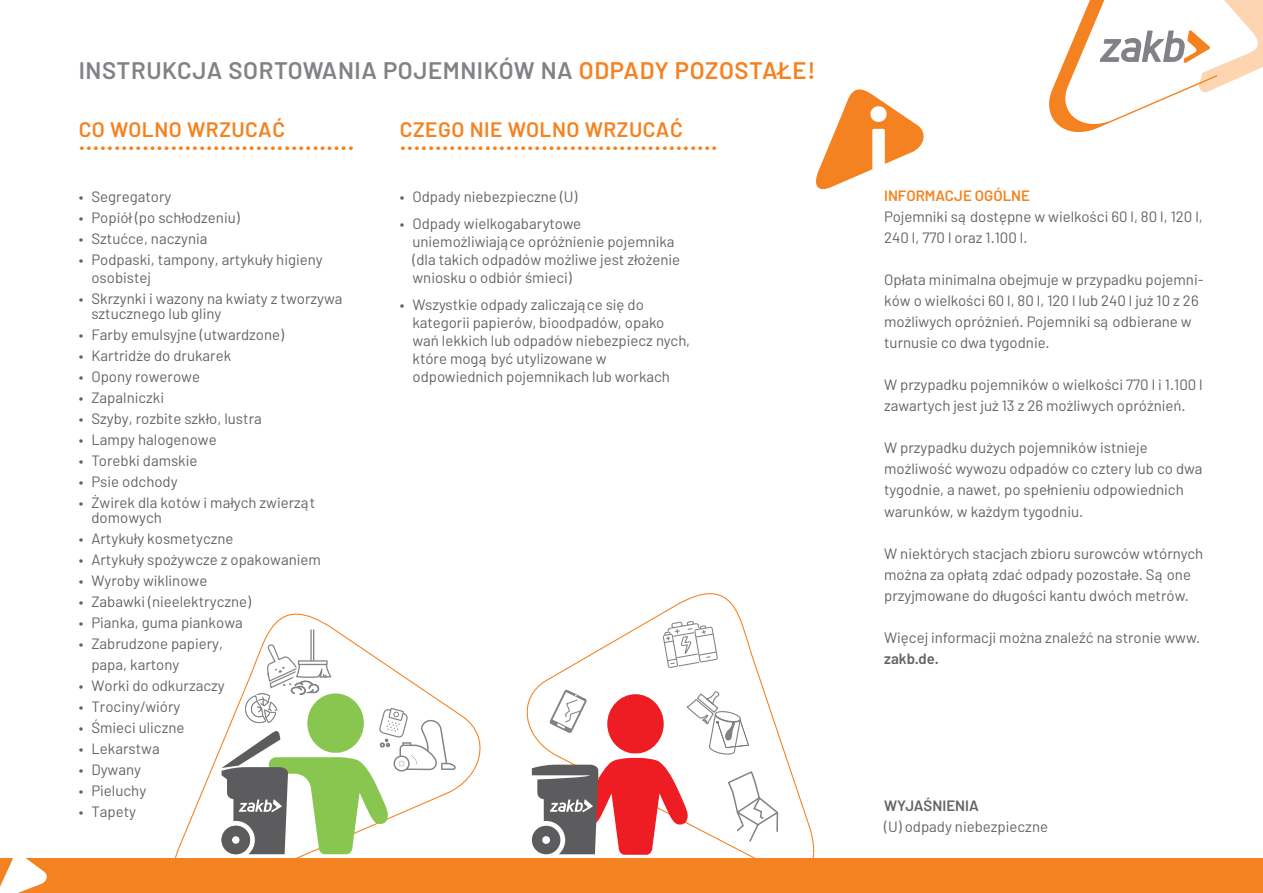
<style>
.page{position:relative;width:1263px;height:893px;background:#fff}
.page>*{position:absolute;margin:0;border:0;box-sizing:border-box;transform-origin:0 0}
.t1{font:600 108px "Barlow";color:#fff}
.t2{font:600 24px "Barlow";color:#f58220}
.t3{font:600 24px "Barlow";letter-spacing:.025em;color:#808285}
.t4{font:600 21px "Barlow";letter-spacing:.025em;color:#f58220}
.t5{font:15px/21px "Barlow";color:#636366}
.t6{font:600 15px "Barlow";color:#636366}
.t7{font:600 15px "Barlow";color:#f58220}
.s1{color:#f58220}
</style>
<div class="page">
<svg style="left:162px;top:613px;width:332px;height:246px"></svg>
<svg style="left:1049px;top:0;width:214px;height:132px"></svg>
<svg style="left:516px;top:593px;width:306px;height:266px"></svg>
<svg style="left:816px;top:89px;width:108px;height:101px"></svg>
<div style="left:0;top:859px;width:1263px;height:34px;background:#f58220"></div>
<svg style="left:0;top:858px;width:49px;height:35px"></svg>
<svg style="left:532px;top:621px;width:248px;height:234px"></svg>
<svg style="left:222px;top:629px;width:234px;height:225px"></svg>
<h2 class="t3" style="left:79px;top:56px;width:738px">INSTRUKCJA SORTOWANIA POJEMNIKÓW NA <span class="s1">ODPADY POZOSTAŁE!</span></h2>
<h3 class="t4" style="left:79px;top:116px;width:208px">CO WOLNO WRZUCAĆ</h3>
<h3 class="t4" style="left:400px;top:116px;width:285px">CZEGO NIE WOLNO WRZUCAĆ</h3>
<h2 class="t2" style="left:79px;top:127px;width:277px">.......................................</h2>
<h2 class="t2" style="left:400px;top:127px;width:320px">.............................................</h2>
<p class="t5" style="left:79px;top:185px;width:94px">• Segregatory</p>
<p class="t5" style="left:79px;top:206px;width:163px">• Popiół (po schłodzeniu)</p>
<p class="t5" style="left:79px;top:227px;width:130px">• Sztućce, naczynia</p>
<p class="t5" style="left:91px;top:250px;width:233px;line-height:18px;text-indent:-13px">• Podpaski, tampony, artykuły higieny osobistej</p>
<p class="t5" style="left:91px;top:291px;width:253px;line-height:14.9px;text-indent:-13px">• Skrzynki i wazony na kwiaty z tworzywa sztucznego lub gliny</p>
<p class="t5" style="left:79px;top:323px;width:207px">• Farby emulsyjne (utwardzone)</p>
<p class="t5" style="left:79px;top:344px;width:154px">• Kartridże do drukarek</p>
<p class="t5" style="left:79px;top:365px;width:123px">• Opony rowerowe</p>
<p class="t5" style="left:79px;top:386px;width:87px">• Zapalniczki</p>
<p class="t5" style="left:79px;top:407px;width:185px">• Szyby, rozbite szkło, lustra</p>
<p class="t5" style="left:79px;top:428px;width:140px">• Lampy halogenowe</p>
<p class="t5" style="left:79px;top:449px;width:120px">• Torebki damskie</p>
<p class="t5" style="left:79px;top:470px;width:100px">• Psie odchody</p>
<p class="t5" style="left:91px;top:495px;width:225px;line-height:14.9px;text-indent:-13px">• Żwirek dla kotów i małych zwierząt domowych</p>
<p class="t5" style="left:79px;top:527px;width:156px">• Artykuły kosmetyczne</p>
<p class="t5" style="left:79px;top:548px;width:244px">• Artykuły spożywcze z opakowaniem</p>
<p class="t5" style="left:79px;top:569px;width:130px">• Wyroby wiklinowe</p>
<p class="t5" style="left:79px;top:590px;width:174px">• Zabawki (nieelektryczne)</p>
<p class="t5" style="left:79px;top:611px;width:166px">• Pianka, guma piankowa</p>
<p class="t5" style="left:91px;top:632px;width:133px;text-indent:-13px">• Zabrudzone papiery, papa, kartony</p>
<p class="t5" style="left:79px;top:674px;width:148px">• Worki do odkurzaczy</p>
<p class="t5" style="left:79px;top:695px;width:103px">• Trociny/wióry</p>
<p class="t5" style="left:79px;top:716px;width:107px">• Śmieci uliczne</p>
<p class="t5" style="left:79px;top:737px;width:83px">• Lekarstwa</p>
<p class="t5" style="left:79px;top:758px;width:64px">• Dywany</p>
<p class="t5" style="left:79px;top:779px;width:69px">• Pieluchy</p>
<p class="t5" style="left:79px;top:800px;width:59px">• Tapety</p>
<p class="t5" style="left:400px;top:185px;width:179px">• Odpady niebezpieczne (U)</p>
<p class="t5" style="left:412px;top:214px;width:269px;line-height:18px;text-indent:-13px">• Odpady wielkogabarytowe uniemożliwiające opróżnienie pojemnika (dla takich odpadów możliwe jest złożenie wniosku o odbiór śmieci)</p>
<p class="t5" style="left:412px;top:295px;width:279px;line-height:18px;text-indent:-13px">• Wszystkie odpady zaliczające się do kategorii papierów, bioodpadów, opako wań lekkich lub odpadów niebezpiecz nych, które mogą być utylizowane w odpowiednich pojemnikach lub workach</p>
<h1 class="t1" style="left:865px;top:78px;width:29px">i</h1>
<p class="t7" style="left:884px;top:187px;width:147px">INFORMACJE OGÓLNE</p>
<p class="t5" style="left:884px;top:206px;width:320px">Pojemniki są dostępne w wielkości 60 l, 80 l, 120 l,<br>240 l, 770 l oraz 1.100 l.</p>
<p class="t5" style="left:884px;top:269px;width:321px">Opłata minimalna obejmuje w przypadku pojemni&shy;ków o wielkości 60 l, 80 l, 120 l lub 240 l już 10 z 26 możliwych opróżnień. Pojemniki są odbierane w turnusie co dwa tygodnie.</p>
<p class="t5" style="left:884px;top:374px;width:320px">W przypadku pojemników o wielkości 770 l i 1.100 l zawartych jest już 13 z 26 możliwych opróżnień.</p>
<p class="t5" style="left:884px;top:437px;width:320px">W przypadku dużych pojemników istnieje możliwość wywozu odpadów co cztery lub co dwa tygodnie, a nawet, po spełnieniu odpowiednich warunków, w każdym tygodniu.</p>
<p class="t5" style="left:884px;top:542px;width:321px">W niektórych stacjach zbioru surowców wtórnych można za opłatą zdać odpady pozostałe. Są one przyjmowane do długości kantu dwóch metrów.</p>
<p class="t5" style="left:884px;top:626px;width:318px">Więcej informacji można znaleźć na stronie www.</p>
<p class="t6" style="left:884px;top:649px;width:56px">zakb.de.</p>
<p class="t6" style="left:884px;top:796px;width:96px">WYJAŚNIENIA</p>
<p class="t5" style="left:884px;top:815px;width:165px">(U) odpady niebezpieczne</p>
</div>
